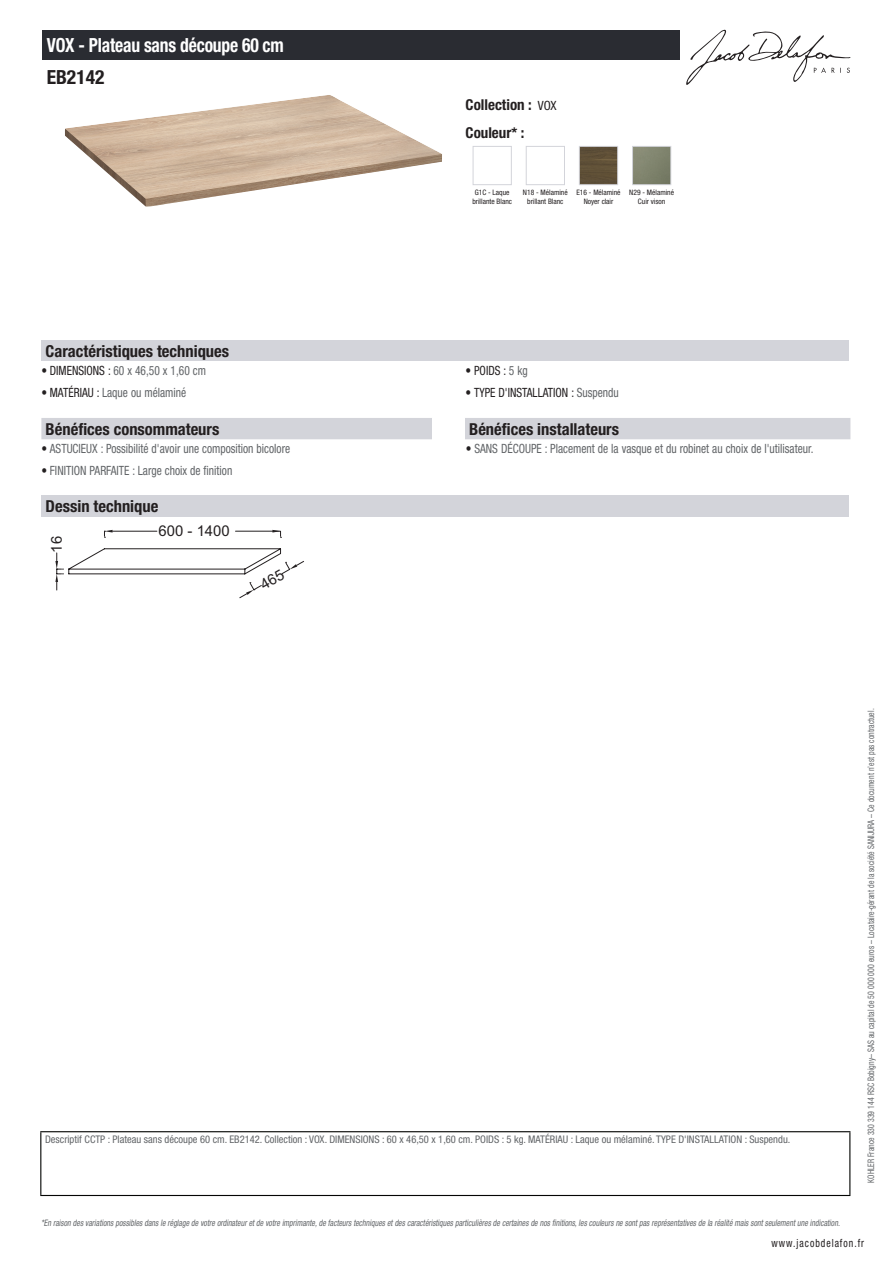
<style>
.page{position:relative;width:893px;height:1263px;background:#fff}
.page>*{position:absolute;margin:0;border:0;box-sizing:border-box;transform-origin:0 0}
.t1{font:700 condensed 19.5px "Helvetica Neue LT Std";letter-spacing:-.01em;color:#fff;scale:.9 1}
.t2{font:700 condensed 19.5px "Helvetica Neue LT Std";color:#231f20}
.t3{font:700 condensed 16.5px "Helvetica Neue LT Std";color:#231f20}
.t4{font:700 condensed 15px/27.8px "Helvetica Neue LT Std";color:#231f20}
.t5{font:14.85px "Arial";color:#231f20}
.t6{font:condensed 12.75px "Helvetica Neue LT Std";color:#626568;scale:.9 1}
.t7{font:condensed 12.75px "Helvetica Neue LT Std";color:#231f20;scale:.9 1}
.t8{font:condensed 11.25px "Helvetica Neue LT Std";letter-spacing:.1em;color:#231f20;scale:.87 1}
.t9{font:condensed 10.5px "Helvetica Neue LT Std";color:#626568}
.t10{font:italic condensed 9px "Helvetica Neue LT Std";color:#626568;scale:.87 1}
.t11{font:condensed 9px "Helvetica Neue LT Std";color:#626568;scale:.87 1}
.t12{font:condensed 7.5px/9px "Helvetica Neue LT Std";color:#231f20;text-align:center}
.s1{font-weight:400;font-size:12.75px}
.s2{color:#231f20}
.s3{color:#626568}
</style>
<div class="page">
<svg style="left:686px;top:30px;width:164px;height:55px"></svg>
<img style="left:65px;top:95px;width:377px;height:112px">
<div style="left:473px;top:146px;width:39px;height:39px;border:1px solid #d3d4da"></div>
<div style="left:526px;top:146px;width:39px;height:39px;border:1px solid #d3d4da"></div>
<img style="left:581px;top:148px;width:35px;height:35px">
<div style="left:579px;top:146px;width:39px;height:39px;border:1px solid #d3d4da"></div>
<img style="left:634px;top:148px;width:35px;height:35px">
<div style="left:632px;top:146px;width:39px;height:39px;border:1px solid #d3d4da"></div>
<div style="left:41px;top:340px;width:808px;height:21px;background:#d3d4da"></div>
<div style="left:41px;top:418px;width:809px;height:21px;background:#d3d4da"></div>
<div style="left:432px;top:418px;width:33px;height:21px;background:#fff"></div>
<div style="left:41px;top:496px;width:808px;height:21px;background:#d3d4da"></div>
<hr style="left:235px;top:531px;width:45px;height:1px;background:#231f20">
<hr style="left:113px;top:531px;width:44px;height:1px;background:#231f20">
<svg style="left:272px;top:530px;width:10px;height:8px"></svg>
<svg style="left:104px;top:530px;width:9px;height:8px"></svg>
<div style="left:43px;top:30px;width:637px;height:30px;background:#2a2c32"></div>
<hr style="left:40px;top:1131px;width:810px;height:1px;background:#040503">
<hr style="left:40px;top:1132px;width:1px;height:63px;background:#040503">
<hr style="left:849px;top:1132px;width:1px;height:63px;background:#040503">
<hr style="left:40px;top:1195px;width:810px;height:1px;background:#040503">
<svg style="left:55px;top:548px;width:249px;height:50px"></svg>
<h1 class="t1" style="left:47px;top:33px;width:265px">VOX - Plateau sans découpe 60 cm</h1>
<h1 class="t2" style="left:47px;top:65px;width:59px">EB2142</h1>
<h3 class="t4" style="left:466px;top:90px;width:93px">Collection : <span class="s1">VOX<br></span>Couleur* :</h3>
<p class="t12" style="left:472px;top:187px;width:41px">G1C - Laque brillante Blanc</p>
<p class="t12" style="left:523px;top:187px;width:46px">N18 - Mélaminé brillant Blanc</p>
<p class="t12" style="left:576px;top:187px;width:46px">E16 - Mélaminé<br>Noyer clair</p>
<p class="t12" style="left:629px;top:187px;width:46px">N29 - Mélaminé<br>Cuir vison</p>
<h2 class="t3" style="left:46px;top:341px;width:185px">Caractéristiques techniques</h2>
<h3 class="t6" style="left:41px;top:363px;width:184px"><span class="s2">• DIMENSIONS :</span> 60 x 46,50 x 1,60 cm</h3>
<h3 class="t7" style="left:466px;top:363px;width:71px">• POIDS : <span class="s3">5 kg</span></h3>
<h3 class="t6" style="left:41px;top:385px;width:163px"><span class="s2">• MATÉRIAU :</span> Laque ou mélaminé</h3>
<h3 class="t7" style="left:466px;top:385px;width:172px">• TYPE D'INSTALLATION : <span class="s3">Suspendu</span></h3>
<h2 class="t3" style="left:46px;top:419px;width:175px">Bénéfices consommateurs</h2>
<h2 class="t3" style="left:469px;top:419px;width:151px">Bénéfices installateurs</h2>
<h3 class="t6" style="left:41px;top:441px;width:278px"><span class="s2">•</span> ASTUCIEUX : Possibilité d'avoir une composition bicolore</h3>
<h3 class="t6" style="left:466px;top:441px;width:388px"><span class="s2">•</span> SANS DÉCOUPE : Placement de la vasque et du robinet au choix de l'utilisateur.</h3>
<h3 class="t6" style="left:41px;top:463px;width:214px"><span class="s2">•</span> FINITION PARFAITE : Large choix de finition</h3>
<h2 class="t3" style="left:46px;top:496px;width:114px">Dessin technique</h2>
<h3 class="t5" style="left:159px;top:521px;width:73px">600 - 1400</h3>
<h3 class="t5" style="left:46px;top:553px;width:18px;rotate:-90deg">16</h3>
<p class="t9" style="left:45px;top:1134px;width:747px">Descriptif CCTP : Plateau sans découpe 60 cm. EB2142. Collection : VOX. DIMENSIONS : 60 x 46,50 x 1,60 cm. POIDS : 5 kg. MATÉRIAU : Laque ou mélaminé. TYPE D'INSTALLATION : Suspendu.</p>
<p class="t11" style="left:866px;top:1183px;width:547px;rotate:-90deg">KOHLER France 330 339 144 RSC Bobigny– SAS au capital de 50 000 000 euros – Locataire-gérant de la société SANIJURA – Ce document n’est pas contractuel.</p>
<p class="t10" style="left:41px;top:1217px;width:922px">*En raison desvariationspossiblesdansle réglage de votre ordinateuretde votre imprimante,de facteurstechniquesetdescaractéristiquesparticulièresde certainesde nosfinitions,lescouleursne sontpasreprésentativesde la réalité maissontseulementune indication.</p>
<p class="t8" style="left:772px;top:1237px;width:108px">www.jacobdelafon.fr</p>
</div>
